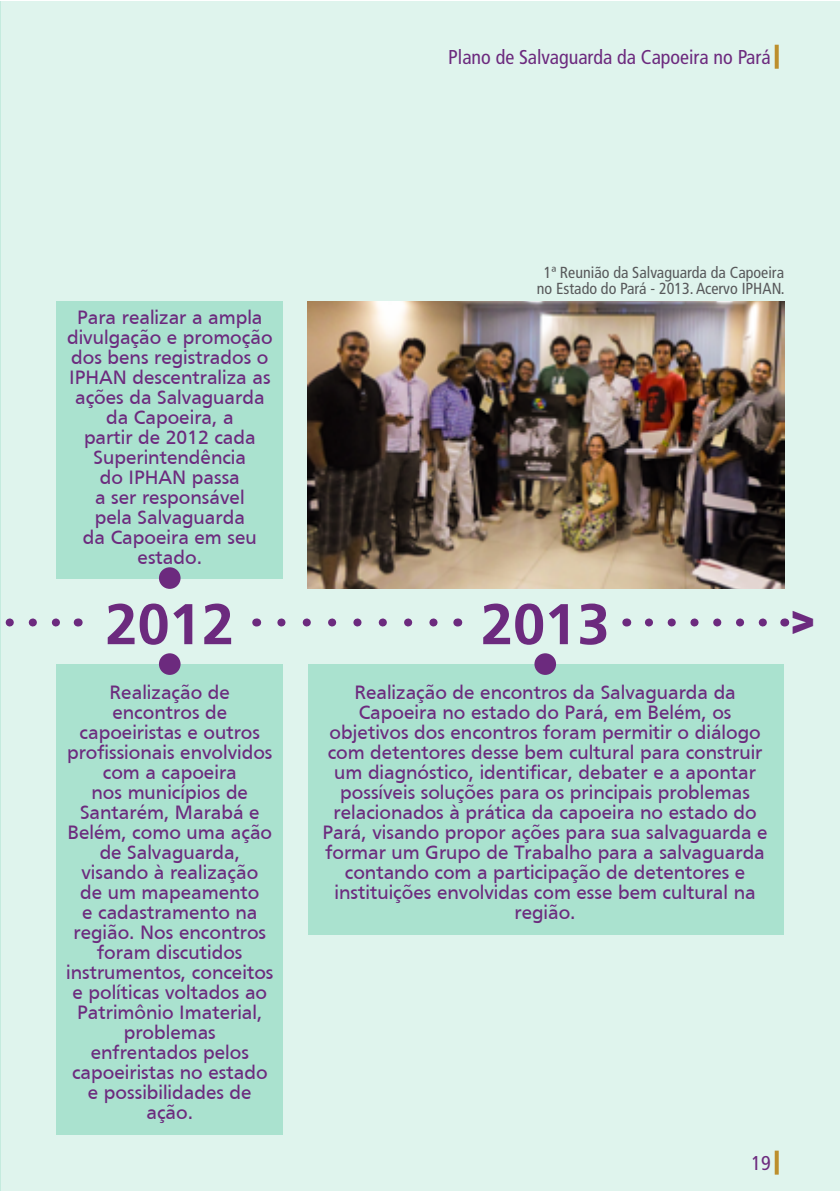
<style>
.page{position:relative;width:840px;height:1191px;background:#fff}
.page>*{position:absolute;margin:0;border:0;box-sizing:border-box;transform-origin:0 0}
.t1{font:700 60px "Frutiger";color:#6c2a7e}
.t2{font:700 40.8px "Avenir Next";color:#6c2a7e}
.t3{font:20px/20px "Frutiger";color:#6c2a7e;text-align:center}
.t4{font:condensed 20px "Frutiger";color:#6c2a7e}
.t5{font:condensed 16px/16px "Frutiger";color:#58595b;text-align:center}
</style>
<div class="page">
<div style="left:0;top:1px;width:839px;height:1190px;background:#dff4ed"></div>
<div style="left:57px;top:664px;width:226px;height:470px;background:#aae2cf"></div>
<div style="left:57px;top:301px;width:226px;height:277px;background:#aae2cf"></div>
<div style="left:307px;top:664px;width:476px;height:271px;background:#aae2cf"></div>
<div style="left:159px;top:653px;width:21px;height:22px;background:#6c2a7e;border-radius:50%"></div>
<div style="left:159px;top:567px;width:21px;height:22px;background:#6c2a7e;border-radius:50%"></div>
<div style="left:534px;top:653px;width:21px;height:22px;background:#6c2a7e;border-radius:50%"></div>
<svg style="left:281px;top:618px;width:157px;height:8px"></svg>
<svg style="left:0;top:618px;width:60px;height:8px"></svg>
<svg style="left:648px;top:618px;width:119px;height:8px"></svg>
<img style="left:307px;top:301px;width:476px;height:288px">
<svg style="left:774px;top:1150px;width:4px;height:24px"></svg>
<svg style="left:774px;top:45px;width:4px;height:24px"></svg>
<p class="t4" style="left:448px;top:46px;width:324px">Plano de Salvaguarda da Capoeira no Pará</p>
<p class="t3" style="left:67px;top:307px;width:207px">Para realizar a ampla divulgação e promoção dos bens registrados o<br>IPHAN descentraliza as ações da Salvaguarda da Capoeira, a<br>partir de 2012 cada<br>Superintendência<br>do IPHAN passa<br>a ser responsável<br>pela Salvaguarda<br>da Capoeira em seu estado.</p>
<p class="t5" style="left:536px;top:265px;width:249px">1ª Reunião da Salvaguarda da Capoeira no Estado do Pará - 2013. Acervo IPHAN.</p>
<h1 class="t1" style="left:105px;top:589px;width:130px">2012</h1>
<h1 class="t1" style="left:480px;top:589px;width:130px">2013</h1>
<h2 class="t2" style="left:773px;top:634px;width:25px;rotate:-90deg">v</h2>
<p class="t3" style="left:66px;top:681px;width:209px">Realização de encontros de capoeiristas e outros profissionais envolvidos com a capoeira<br>nos municípios de<br>Santarém, Marabá e<br>Belém, como uma ação de Salvaguarda, visando à realização<br>de um mapeamento<br>e cadastramento na região. Nos encontros foram discutidos instrumentos, conceitos e políticas voltados ao<br>Patrimônio Imaterial, problemas<br>enfrentados pelos capoeiristas no estado e possibilidades de ação.</p>
<p class="t3" style="left:322px;top:681px;width:446px">Realização de encontros da Salvaguarda da Capoeira no estado do Pará, em Belém, os objetivos dos encontros foram permitir o diálogo com detentores desse bem cultural para construir um diagnóstico, identificar, debater e a apontar possíveis soluções para os principais problemas relacionados à prática da capoeira no estado do Pará, visando propor ações para sua salvaguarda e formar um Grupo de Trabalho para a salvaguarda contando com a participação de detentores e instituições envolvidas com esse bem cultural na região.</p>
<p class="t4" style="left:751px;top:1151px;width:21px">19</p>
</div>
